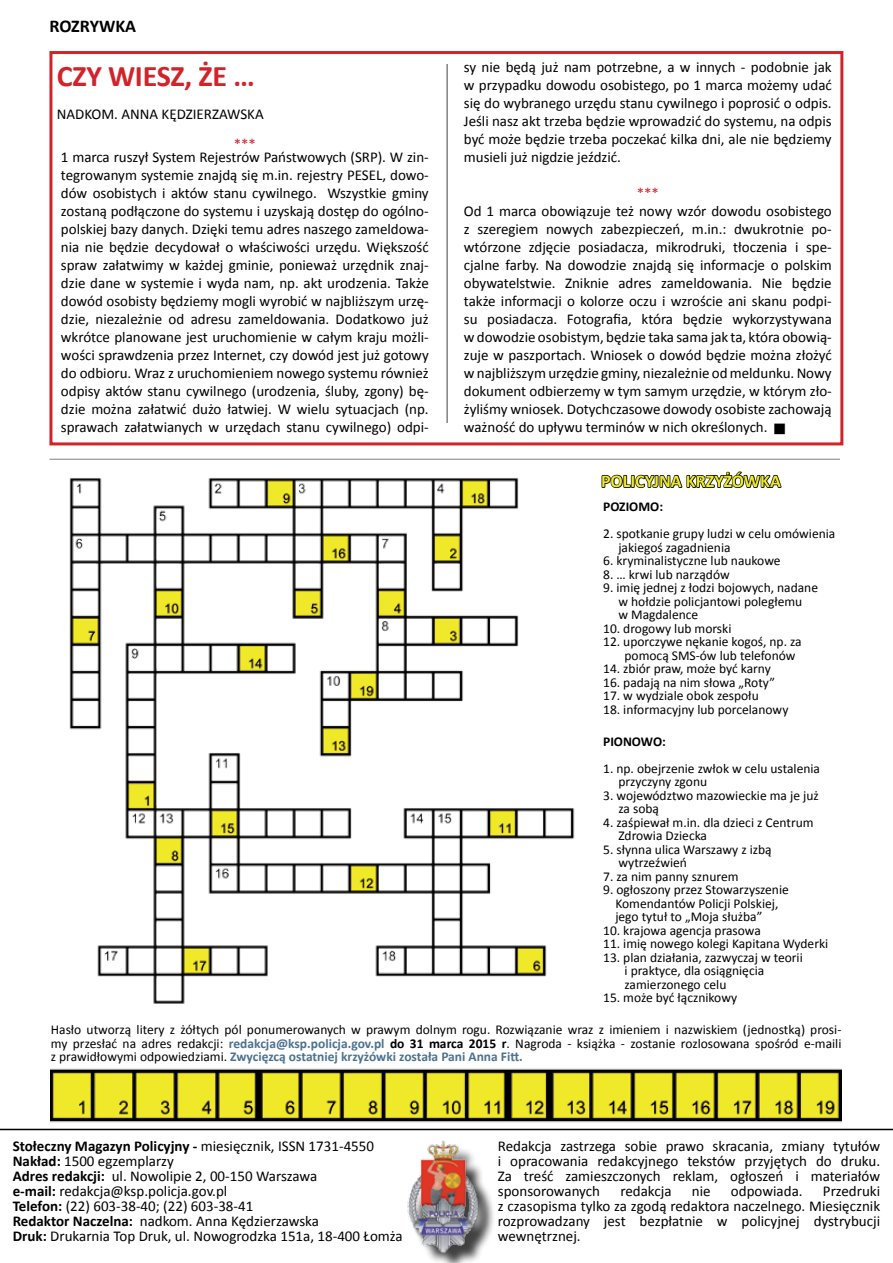
<style>
.page{position:relative;width:893px;height:1263px;background:#fff}
.page>*{position:absolute;margin:0;border:0;box-sizing:border-box;transform-origin:0 0}
.t1{font:700 30px "Calibri";letter-spacing:-.01em;color:#d2232a}
.t2{font:700 18px "Calibri";color:#efe92a}
.t3{font:700 18px "Calibri";color:#000}
.t4{font:15px/18px "Calibri";color:#000;text-align:justify}
.t5{font:15px "Calibri";color:#d2232a}
.t6{font:13.5px/13.5px "Calibri";color:#000}
.t7{font:700 13.5px "Calibri";color:#000}
.s1{font-weight:700;color:#4c7290}
.s2{font-weight:700}
</style>
<div class="page">
<hr style="left:0;top:1129px;width:893px;height:1px;background:#000">
<div style="left:411px;top:1144px;width:85px;height:119px;background:#000;opacity:.75"></div>
<img style="left:407px;top:1140px;width:89px;height:114px">
<div style="left:49px;top:51px;width:794px;height:394px;border:3px solid #d2232a"></div>
<hr style="left:446px;top:64px;width:2px;height:359px;background:#000">
<img style="left:69px;top:478px;width:506px;height:526px">
<svg style="left:601px;top:471px;width:181px;height:18px"></svg>
<img style="left:51px;top:1068px;width:790px;height:61px">
<hr style="left:49px;top:459px;width:791px;height:1px;background:#000">
<p class="t3" style="left:49px;top:15px;width:88px">ROZRYWKA</p>
<h1 class="t1" style="left:57px;top:57px;width:199px">CZY WIESZ, ŻE …</h1>
<p class="t4" style="left:57px;top:105px;width:208px">NADKOM. ANNA KĘDZIERZAWSKA</p>
<p class="t5" style="left:234px;top:134px;width:24px">***</p>
<p class="t4" style="left:61px;top:148px;width:369px">1 marca ruszył System Rejestrów Państwowych (SRP). W zin&shy;tegrowanym systemie znajdą się m.in. rejestry PESEL, dowo&shy;dów osobistych i aktów stanu cywilnego. Wszystkie gminy zostaną podłączone do systemu i uzyskają dostęp do ogólno&shy;polskiej bazy danych. Dzięki temu adres naszego zameldowa&shy;nia nie będzie decydował o właściwości urzędu. Większość spraw załatwimy w każdej gminie, ponieważ urzędnik znaj&shy;dzie dane w systemie i wyda nam, np. akt urodzenia. Także dowód osobisty będziemy mogli wyrobić w najbliższym urzę&shy;dzie, niezależnie od adresu zameldowania. Dodatkowo już wkrótce planowane jest uruchomienie w całym kraju możli&shy;wości sprawdzenia przez Internet, czy dowód jest już gotowy do odbioru. Wraz z uruchomieniem nowego systemu również odpisy aktów stanu cywilnego (urodzenia, śluby, zgony) bę&shy;dzie można załatwić dużo łatwiej. W wielu sytuacjach (np. sprawach załatwianych w urzędach stanu cywilnego) odpi-</p>
<p class="t4" style="left:464px;top:58px;width:369px">sy nie będą już nam potrzebne, a w innych - podobnie jak w przypadku dowodu osobistego, po 1 marca możemy udać się do wybranego urzędu stanu cywilnego i poprosić o odpis.<br>Jeśli nasz akt trzeba będzie wprowadzić do systemu, na odpis być może będzie trzeba poczekać kilka dni, ale nie będziemy musieli już nigdzie jeździć.</p>
<p class="t5" style="left:637px;top:184px;width:24px">***</p>
<p class="t4" style="left:464px;top:202px;width:369px">Od 1 marca obowiązuje też nowy wzór dowodu osobistego z szeregiem nowych zabezpieczeń, m.in.: dwukrotnie po&shy;wtórzone zdjęcie posiadacza, mikrodruki, tłoczenia i spe&shy;cjalne farby. Na dowodzie znajdą się informacje o polskim obywatelstwie. Zniknie adres zameldowania. Nie będzie także informacji o kolorze oczu i wzroście ani skanu podpi&shy;su posiadacza. Fotografia, która będzie wykorzystywana w dowodzie osobistym, będzie taka sama jak ta, która obowią&shy;zuje w paszportach. Wniosek o dowód będzie można złożyć w najbliższym urzędzie gminy, niezależnie od meldunku. Nowy dokument odbierzemy w tym samym urzędzie, w którym zło&shy;żyliśmy wniosek. Dotychczasowe dowody osobiste zachowają ważność do upływu terminów w nich określonych.</p>
<p class="t2" style="left:601px;top:470px;width:181px">POLICYJNA KRZYŻÓWKA</p>
<p class="t7" style="left:603px;top:498px;width:61px">POZIOMO:</p>
<p class="t6" style="left:618px;top:527px;width:218px;text-indent:-15px">2. spotkanie grupy ludzi w celu omówienia jakiegoś zagadnienia</p>
<p class="t6" style="left:603px;top:554px;width:179px">6. kryminalistyczne lub naukowe</p>
<p class="t6" style="left:603px;top:568px;width:128px">8. … krwi lub narządów</p>
<p class="t6" style="left:618px;top:581px;width:201px;text-indent:-15px">9. imię jednej z łodzi bojowych, nadane w hołdzie policjantowi poległemu<br>w Magdalence</p>
<p class="t6" style="left:603px;top:622px;width:130px">10. drogowy lub morski</p>
<p class="t6" style="left:624px;top:635px;width:179px;text-indent:-21px">12. uporczywe nękanie kogoś, np. za pomocą SMS-ów lub telefonów</p>
<p class="t6" style="left:603px;top:662px;width:169px">14. zbiór praw, może być karny</p>
<p class="t6" style="left:603px;top:676px;width:173px">16. padają na nim słowa „Roty”</p>
<p class="t6" style="left:603px;top:689px;width:157px">17. w wydziale obok zespołu</p>
<p class="t6" style="left:603px;top:703px;width:187px">18. informacyjny lub porcelanowy</p>
<p class="t7" style="left:603px;top:733px;width:64px">PIONOWO:</p>
<p class="t6" style="left:618px;top:762px;width:203px;text-indent:-15px">1. np. obejrzenie zwłok w celu ustalenia przyczyny zgonu</p>
<p class="t6" style="left:618px;top:789px;width:202px;text-indent:-15px">3. województwo mazowieckie ma je już za sobą</p>
<p class="t6" style="left:618px;top:816px;width:197px;text-indent:-15px">4. zaśpiewał m.in. dla dzieci z Centrum<br>Zdrowia Dziecka</p>
<p class="t6" style="left:618px;top:843px;width:155px;text-indent:-15px">5. słynna ulica Warszawy z izbą wytrzeźwień</p>
<p class="t6" style="left:603px;top:870px;width:137px">7. za nim panny sznurem</p>
<p class="t6" style="left:615px;top:883px;width:175px;text-indent:-12px">9. ogłoszony przez Stowarzyszenie<br>Komendantów Policji Polskiej, jego tytuł to „Moja służba”</p>
<p class="t6" style="left:603px;top:924px;width:159px">10. krajowa agencja prasowa</p>
<p class="t6" style="left:603px;top:937px;width:227px">11. imię nowego kolegi Kapitana Wyderki</p>
<p class="t6" style="left:624px;top:951px;width:180px;text-indent:-21px">13. plan działania, zazwyczaj w teorii i praktyce, dla osiągnięcia zamierzonego celu</p>
<p class="t6" style="left:603px;top:991px;width:136px">15. może być łącznikowy</p>
<p class="t6" style="left:51px;top:1023px;width:792px;text-align:justify">Hasło utworzą litery z żółtych pól ponumerowanych w prawym dolnym rogu. Rozwiązanie wraz z imieniem i nazwiskiem (jednostką) prosi&shy;my przesłać na adres redakcji: <span class="s1">redakcja@ksp.policja.gov.pl</span> <span class="s2">do 31 marca 2015 r</span>. Nagroda - książka - zostanie rozlosowana spośród e-maili z prawidłowymi odpowiedziami. <span class="s1">Zwycięzcą ostatniej krzyżówki została Pani Anna Fitt.</span></p>
<p class="t4" style="left:13px;top:1138px;width:391px;line-height:15px;text-align:left"><span class="s2">Stołeczny Magazyn Policyjny -</span> miesięcznik, ISSN 1731-4550<br><span class="s2">Nakład:</span> 1500 egzemplarzy<br><span class="s2">Adres redakcji:</span> ul. Nowolipie 2, 00-150 Warszawa<br><span class="s2">e-mail:</span> redakcja@ksp.policja.gov.pl<br><span class="s2">Telefon:</span> (22) 603-38-40; (22) 603-38-41<br><span class="s2">Redaktor Naczelna:</span> nadkom. Anna Kędzierzawska<br><span class="s2">Druk:</span> Drukarnia Top Druk, ul. Nowogrodzka 151a, 18-400 Łomża</p>
<p class="t4" style="left:498px;top:1138px;width:384px;line-height:15px">Redakcja zastrzega sobie prawo skracania, zmiany tytułów i opracowania redakcyjnego tekstów przyjętych do druku.<br>Za treść zamieszczonych reklam, ogłoszeń i materiałów sponsorowanych</p>
<p class="t4" style="left:498px;top:1183px;width:384px;line-height:15px;text-indent:325px">Przedruki z czasopisma tylko za zgodą redaktora naczelnego. Miesięcznik rozprowadzany jest bezpłatnie w policyjnej dystrybucji wewnętrznej.</p>
<p class="t4" style="left:620px;top:1182px;width:53px">redakcja</p>
<p class="t4" style="left:692px;top:1182px;width:20px">nie</p>
<p class="t4" style="left:731px;top:1182px;width:73px">odpowiada.</p>
</div>
